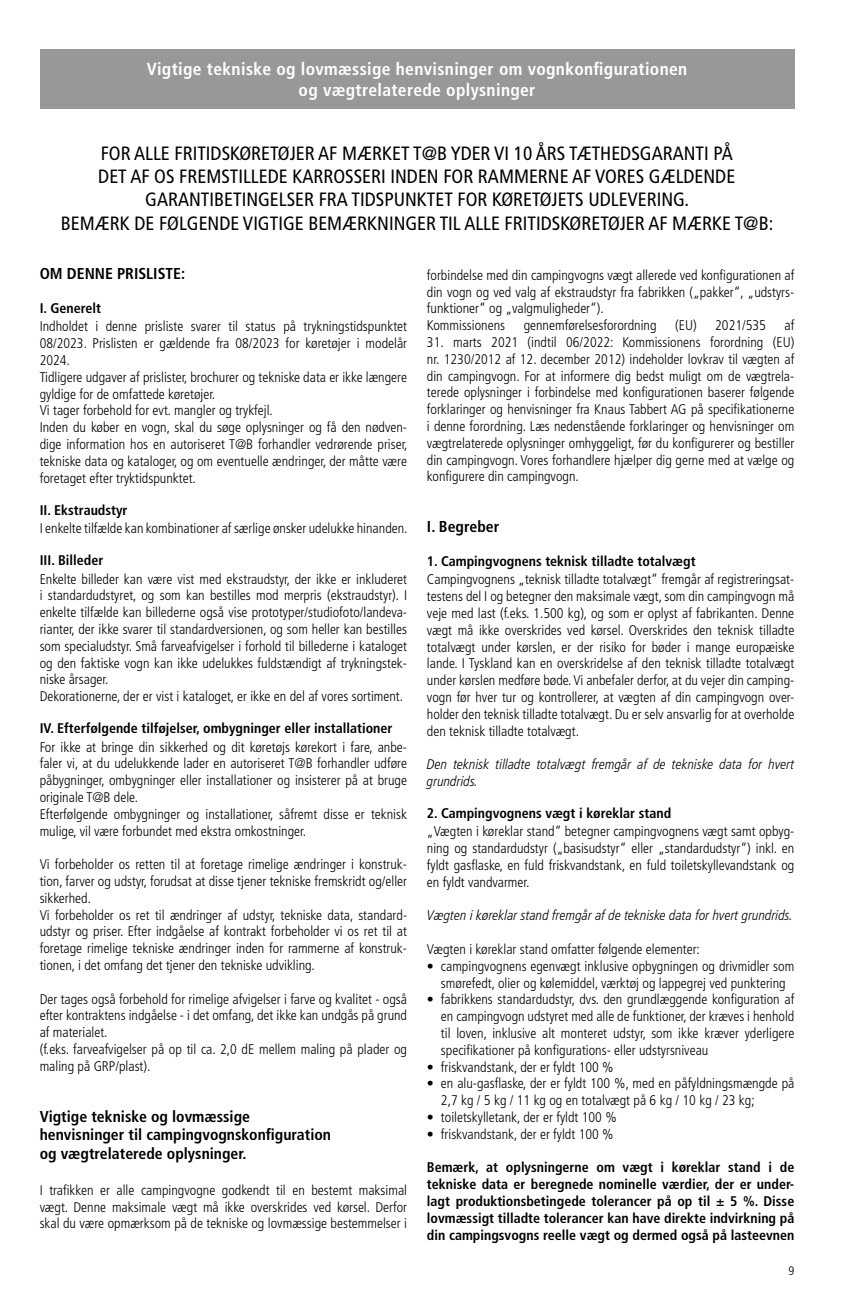
<style>
.page{position:relative;width:844px;height:1290px;background:#fff}
.page>*{position:absolute;margin:0;border:0;box-sizing:border-box;transform-origin:0 0}
.t1{font:condensed 19.25px/23.1px "Frutiger LT Std";color:#000;text-align:center}
.t2{font:700 condensed 17.5px/21px "Frutiger LT Std";letter-spacing:.02em;color:#fff;text-align:center}
.t3{font:700 condensed 15.75px/18.9px "Frutiger LT Std";color:#000}
.t4{font:300 condensed 14px/16.8px "Frutiger LT Std";color:#000}
.t5{font:700 condensed 14px/16.8px "Frutiger LT Std";color:#000;text-align:justify}
.t6{font:italic 300 condensed 14px/16.8px "Frutiger LT Pro";color:#000}
.t7{font:300 condensed 12.25px "Frutiger LT Std";color:#000}
</style>
<div class="page">
<div style="left:40px;top:50px;width:754px;height:59px;background:#999898"></div>
<p class="t2" style="left:147px;top:59px;width:542px">Vigtige tekniske og lovmæssige henvisninger om vognkonfigurationen og vægtrelaterede oplysninger</p>
<p class="t1" style="left:61px;top:142px;width:713px">FOR ALLE FRITIDSKØRETØJER AF MÆRKET T@B YDER VI 10 ÅRS TÆTHEDSGARANTI PÅ<br>DET AF OS FREMSTILLEDE KARROSSERI INDEN FOR RAMMERNE AF VORES GÆLDENDE GARANTIBETINGELSER FRA TIDSPUNKTET FOR KØRETØJETS UDLEVERING.<br>BEMÆRK DE FØLGENDE VIGTIGE BEMÆRKNINGER TIL ALLE FRITIDSKØRETØJER AF MÆRKE T@B:</p>
<p class="t3" style="left:40px;top:264px;width:147px">OM DENNE PRISLISTE:</p>
<p class="t5" style="left:40px;top:300px;width:63px">I. Generelt</p>
<p class="t4" style="left:40px;top:318px;width:369px">Indholdet i denne prisliste svarer til status på trykningstidspunktet 08/2023. Prislisten er gældende fra 08/2023 for køretøjer i modelår 2024.<br>Tidligere udgaver af prislister, brochurer og tekniske data er ikke længere gyldige for de omfattede køretøjer.<br>Vi tager forbehold for evt. mangler og trykfejl.<br>Inden du køber en vogn, skal du søge oplysninger og få den nødven&shy;dige information hos en autoriseret T@B forhandler vedrørende priser, tekniske data og kataloger, og om eventuelle ændringer, der måtte være foretaget efter tryktidspunktet.</p>
<p class="t5" style="left:40px;top:501px;width:89px">II. Ekstraudstyr</p>
<p class="t4" style="left:40px;top:520px;width:369px">I enkelte tilfælde kan kombinationer af særlige ønsker udelukke hinanden.</p>
<p class="t5" style="left:40px;top:552px;width:65px">III. Billeder</p>
<p class="t4" style="left:40px;top:570px;width:369px">Enkelte billeder kan være vist med ekstraudstyr, der ikke er inkluderet i standardudstyret, og som kan bestilles mod merpris (ekstraudstyr). I enkelte tilfælde kan billederne også vise prototyper/studiofoto/landeva&shy;rianter, der ikke svarer til standardversionen, og som heller kan bestilles som specialudstyr. Små farveafvigelser i forhold til billederne i kataloget og den faktiske vogn kan ikke udelukkes fuldstændigt af trykningstek&shy;niske årsager.<br>Dekorationerne, der er vist i kataloget, er ikke en del af vores sortiment.</p>
<p class="t5" style="left:40px;top:720px;width:354px">IV. Efterfølgende tilføjelser, ombygninger eller installationer</p>
<p class="t4" style="left:40px;top:738px;width:369px">For ikke at bringe din sikkerhed og dit køretøjs kørekort i fare, anbe&shy;faler vi, at du udelukkende lader en autoriseret T@B forhandler udføre påbygninger, ombygninger eller installationer og insisterer på at bruge originale T@B dele.<br>Efterfølgende ombygninger og installationer, såfremt disse er teknisk mulige, vil være forbundet med ekstra omkostninger.</p>
<p class="t4" style="left:40px;top:856px;width:369px">Vi forbeholder os retten til at foretage rimelige ændringer i konstruk&shy;tion, farver og udstyr, forudsat at disse tjener tekniske fremskridt og/eller sikkerhed.<br>Vi forbeholder os ret til ændringer af udstyr, tekniske data, standard&shy;udstyr og priser. Efter indgåelse af kontrakt forbeholder vi os ret til at foretage rimelige tekniske ændringer inden for rammerne af konstruk&shy;tionen, i det omfang det tjener den tekniske udvikling.</p>
<p class="t4" style="left:40px;top:990px;width:369px">Der tages også forbehold for rimelige afvigelser i farve og kvalitet - også efter kontraktens indgåelse - i det omfang, det ikke kan undgås på grund af materialet.<br>(f.eks. farveafvigelser på op til ca. 2,0 dE mellem maling på plader og maling på GRP/plast).</p>
<p class="t3" style="left:40px;top:1106px;width:293px">Vigtige tekniske og lovmæssige henvisninger til campingvognskonfiguration og vægtrelaterede oplysninger.</p>
<p class="t4" style="left:40px;top:1181px;width:369px;text-align:justify">I trafikken er alle campingvogne godkendt til en bestemt maksimal vægt. Denne maksimale vægt må ikke overskrides ved kørsel. Derfor skal du være opmærksom på de tekniske og lovmæssige bestemmelser i</p>
<p class="t4" style="left:427px;top:267px;width:369px">forbindelse med din campingvogns vægt allerede ved konfigurationen af din vogn og ved valg af ekstraudstyr fra fabrikken („pakker“, „udstyrs&shy;funktioner“ og „valgmuligheder“).<br>Kommissionens</p>
<p class="t4" style="left:523px;top:317px;width:134px">gennemførelsesforordning</p>
<p class="t4" style="left:675px;top:317px;width:23px">(EU)</p>
<p class="t4" style="left:715px;top:317px;width:52px">2021/535</p>
<p class="t4" style="left:784px;top:317px;width:11px">af</p>
<p class="t4" style="left:427px;top:334px;width:369px;text-align:justify">31. marts 2021 (indtil 06/2022: Kommissionens forordning (EU) nr. 1230/2012 af 12. december 2012) indeholder lovkrav til vægten af din campingvogn. For at informere dig bedst muligt om de vægtrela&shy;terede oplysninger i forbindelse med konfigurationen baserer følgende forklaringer og henvisninger fra Knaus Tabbert AG på specifikationerne i denne forordning. Læs nedenstående forklaringer og henvisninger om vægtrelaterede oplysninger omhyggeligt, før du konfigurerer og bestiller din campingvogn. Vores forhandlere hjælper dig gerne med at vælge og konfigurere din campingvogn.</p>
<p class="t3" style="left:427px;top:517px;width:74px">I. Begreber</p>
<p class="t5" style="left:427px;top:552px;width:270px">1. Campingvognens teknisk tilladte totalvægt</p>
<p class="t4" style="left:427px;top:571px;width:369px;text-align:justify">Campingvognens „teknisk tilladte totalvægt“ fremgår af registreringsat&shy;testens del I og betegner den maksimale vægt, som din campingvogn må veje med last (f.eks. 1.500 kg), og som er oplyst af fabrikanten. Denne vægt må ikke overskrides ved kørsel. Overskrides den teknisk tilladte totalvægt under kørslen, er der risiko for bøder i mange europæiske lande. I Tyskland kan en overskridelse af den teknisk tilladte totalvægt under kørslen medføre bøde. Vi anbefaler derfor, at du vejer din camping&shy;vogn før hver tur og kontrollerer, at vægten af din campingvogn over&shy;holder den teknisk tilladte totalvægt. Du er selv ansvarlig for at overholde den teknisk tilladte totalvægt.</p>
<p class="t6" style="left:427px;top:756px;width:369px">Den teknisk tilladte totalvægt fremgår af de tekniske data for hvert grundrids.</p>
<p class="t5" style="left:427px;top:804px;width:246px">2. Campingvognens vægt i køreklar stand</p>
<p class="t4" style="left:427px;top:823px;width:369px;text-align:justify">„Vægten i køreklar stand“ betegner campingvognens vægt samt opbyg&shy;ning og standardudstyr („basisudstyr“ eller „standardudstyr“) inkl. en fyldt gasflaske, en fuld friskvandstank, en fuld toiletskyllevandstank og en fyldt vandvarmer.</p>
<p class="t6" style="left:427px;top:907px;width:367px">Vægten i køreklar stand fremgår af de tekniske data for hvert grundrids.</p>
<p class="t4" style="left:427px;top:941px;width:274px">Vægten i køreklar stand omfatter følgende elementer:</p>
<p class="t4" style="left:427px;top:958px;width:369px;text-align:center">• campingvognens egenvægt inklusive opbygningen og drivmidler som smørefedt, olier og kølemiddel, værktøj og lappegrej ved punktering</p>
<p class="t4" style="left:441px;top:991px;width:355px;text-align:justify;text-indent:-14px">• fabrikkens standardudstyr, dvs. den grundlæggende konfiguration af en campingvogn udstyret med alle de funktioner, der kræves i henhold til loven, inklusive alt monteret udstyr, som ikke kræver yderligere specifikationer på konfigurations- eller udstyrsniveau</p>
<p class="t4" style="left:427px;top:1058px;width:188px">• friskvandstank, der er fyldt 100 %</p>
<p class="t4" style="left:441px;top:1075px;width:355px;text-indent:-14px">• en alu-gasflaske, der er fyldt 100 %, med en påfyldningsmængde på<br>2,7 kg / 5 kg / 11 kg og en totalvægt på 6 kg / 10 kg / 23 kg;</p>
<p class="t4" style="left:427px;top:1109px;width:191px">• toiletskylletank, der er fyldt 100 %</p>
<p class="t4" style="left:427px;top:1126px;width:188px">• friskvandstank, der er fyldt 100 %</p>
<p class="t5" style="left:427px;top:1159px;width:369px">Bemærk, at oplysningerne om vægt i køreklar stand i de tekniske data er beregnede nominelle værdier, der er under&shy;lagt produktionsbetingede tolerancer på op til ± 5 %. Disse lovmæssigt tilladte tolerancer kan have direkte indvirkning på din campingsvogns reelle vægt og dermed også på lasteevnen</p>
<p class="t7" style="left:788px;top:1264px;width:7px">9</p>
</div>
